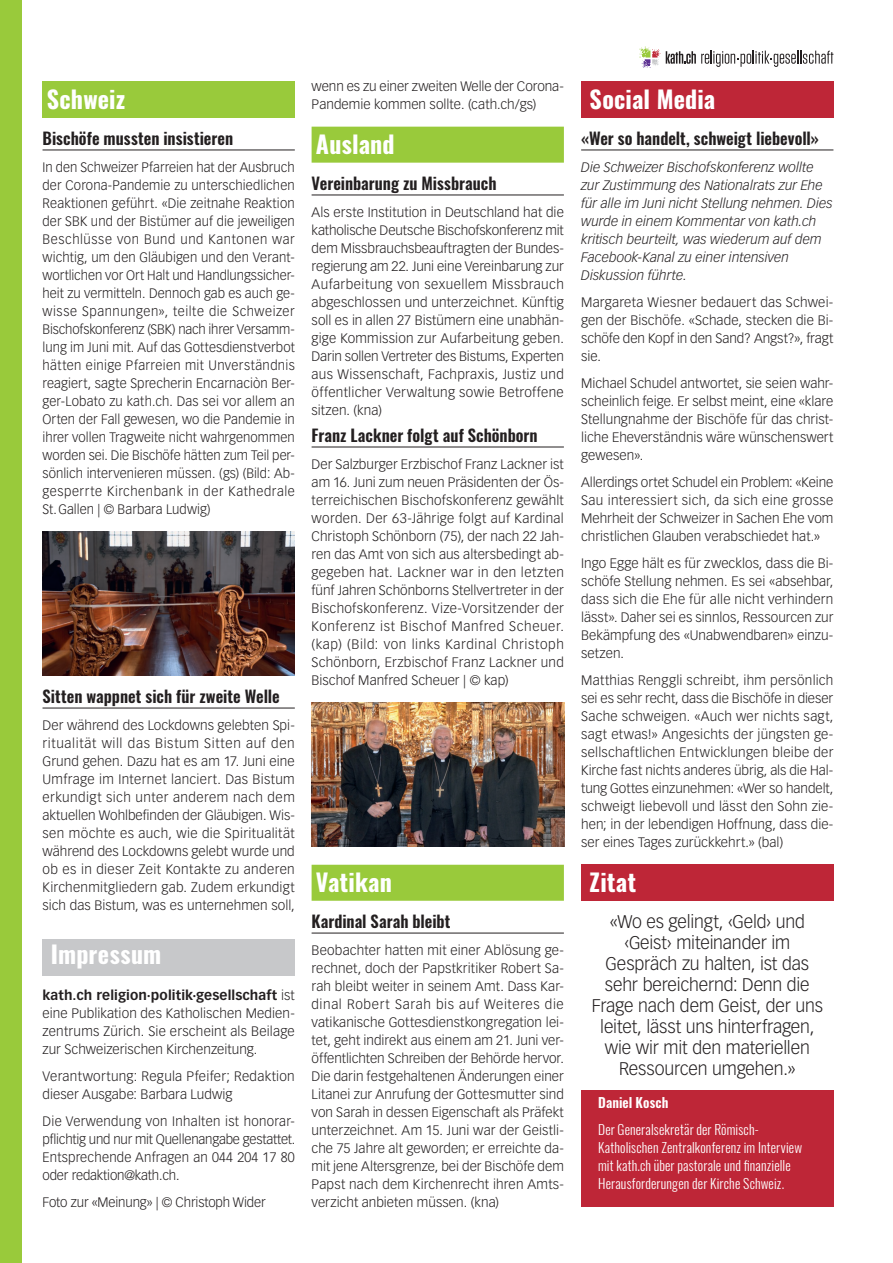
<style>
.page{position:relative;width:893px;height:1263px;background:#fff}
.page>*{position:absolute;margin:0;border:0;box-sizing:border-box;transform-origin:0 0}
.t1{font:700 24px "Oswald";letter-spacing:.005em;color:#fff}
.t2{font:300 18px/21px "Vectora LT Std";letter-spacing:-.01em;color:#231f20;text-align:center}
.t3{font:600 16.5px "Oswald";letter-spacing:-.005em;color:#231f20}
.t4{font:300 13.5px/18px "Vectora LT Std";letter-spacing:.005em;color:#231f20;text-align:justify}
.t5{font:italic 300 13.5px/18px "Vectora LT Std";letter-spacing:.005em;color:#231f20}
.t6{font:300 13.5px/18px "Oswald";letter-spacing:.01em;color:#fff}
.t7{font:600 13.5px "Oswald";letter-spacing:.005em;color:#fff}
.s1{font-weight:700}
</style>
<div class="page">
<svg style="left:640px;top:47px;width:20px;height:21px"></svg>
<svg style="left:666px;top:51px;width:167px;height:16px"></svg>
<div style="left:0;top:0;width:21px;height:1263px;background:#99ca3b"></div>
<div style="left:581px;top:82px;width:252px;height:36px;background:#be2637"></div>
<div style="left:581px;top:865px;width:252px;height:36px;background:#be2637"></div>
<div style="left:581px;top:1090px;width:252px;height:116px;background:#be2637"></div>
<div style="left:43px;top:82px;width:252px;height:36px;background:#99ca3b"></div>
<div style="left:42px;top:939px;width:253px;height:36px;background:#c7c8ca"></div>
<hr style="left:43px;top:150px;width:252px;height:1px;background:#231f20">
<hr style="left:43px;top:708px;width:252px;height:1px;background:#231f20">
<div style="left:312px;top:127px;width:252px;height:36px;background:#99ca3b"></div>
<hr style="left:312px;top:195px;width:252px;height:1px;background:#231f20">
<hr style="left:312px;top:447px;width:252px;height:1px;background:#231f20">
<div style="left:312px;top:865px;width:252px;height:36px;background:#99ca3b"></div>
<hr style="left:312px;top:933px;width:252px;height:1px;background:#231f20">
<hr style="left:581px;top:150px;width:252px;height:1px;background:#231f20">
<img style="left:42px;top:532px;width:253px;height:143px">
<img style="left:312px;top:703px;width:252px;height:143px">
<h1 class="t1" style="left:47px;top:86px;width:80px">Schweiz</h1>
<p class="t3" style="left:43px;top:129px;width:192px">Bischöfe mussten insistieren</p>
<p class="t4" style="left:43px;top:158px;width:254px">In den Schweizer Pfarreien hat der Ausbruch der Corona-Pandemie zu unterschiedlichen Reaktionen geführt. «Die zeitnahe Reaktion der SBK und der Bistümer auf die jeweiligen Beschlüsse von Bund und Kantonen war wichtig, um den Gläubigen und den Verant&shy;wortlichen vor Ort Halt und Handlungssicher&shy;heit zu vermitteln. Dennoch gab es auch ge&shy;wisse Spannungen», teilte die Schweizer Bischofskonferenz (SBK) nach ihrer Versamm&shy;lung im Juni mit. Auf das Gottesdienstverbot hätten einige Pfarreien mit Unverständnis reagiert, sagte Sprecherin Encarnaciòn Ber&shy;ger-Lobato zu kath.ch. Das sei vor allem an Orten der Fall gewesen, wo die Pandemie in ihrer vollen Tragweite nicht wahrgenommen worden sei. Die Bischöfe hätten zum Teil per&shy;sönlich intervenieren müssen. (gs) (Bild: Ab&shy;gesperrte Kirchenbank in der Kathedrale St.Gallen | © Barbara Ludwig)</p>
<p class="t3" style="left:43px;top:687px;width:239px">Sitten wappnet sich für zweite Welle</p>
<p class="t4" style="left:43px;top:716px;width:254px">Der während des Lockdowns gelebten Spi&shy;ritualität will das Bistum Sitten auf den Grund gehen. Dazu hat es am 17. Juni eine Umfrage im Internet lanciert. Das Bistum erkundigt sich unter anderem nach dem aktuellen Wohlbefinden der Gläubigen. Wis&shy;sen möchte es auch, wie die Spiritualität während des Lockdowns gelebt wurde und ob es in dieser Zeit Kontakte zu anderen Kirchenmitgliedern gab. Zudem erkundigt sich das Bistum, was es unternehmen soll,</p>
<h1 class="t1" style="left:51px;top:941px;width:112px">Impressum</h1>
<p class="t4" style="left:43px;top:986px;width:254px"><span class="s1">kath.ch religion·politik·gesellschaft</span> ist eine Publikation des Katholischen Medien&shy;zentrums Zürich. Sie erscheint als Beilage zur Schweizerischen Kirchenzeitung.</p>
<p class="t4" style="left:43px;top:1067px;width:254px">Verantwortung: Regula Pfeifer; Redaktion dieser Ausgabe: Barbara Ludwig</p>
<p class="t4" style="left:43px;top:1112px;width:254px">Die Verwendung von Inhalten ist honorar&shy;pflichtig und nur mit Quellenangabe gestattet.<br>Entsprechende Anfragen an 044 204 17 80 oder redaktion@kath.ch.</p>
<p class="t4" style="left:43px;top:1193px;width:225px">Foto zur «Meinung» | © Christoph Wider</p>
<p class="t4" style="left:312px;top:77px;width:254px">wenn es zu einer zweiten Welle der Corona-<br>Pandemie kommen sollte. (cath.ch/gs)</p>
<h1 class="t1" style="left:316px;top:131px;width:80px">Ausland</h1>
<p class="t3" style="left:312px;top:174px;width:186px">Vereinbarung zu Missbrauch</p>
<p class="t4" style="left:312px;top:203px;width:254px">Als erste Institution in Deutschland hat die katholische Deutsche Bischofskonferenz mit dem Missbrauchsbeauftragten der Bundes&shy;regierung am 22. Juni eine Vereinbarung zur Aufarbeitung von sexuellem Missbrauch abgeschlossen und unterzeichnet. Künftig soll es in allen 27 Bistümern eine unabhän&shy;gige Kommission zur Aufarbeitung geben.<br>Darin sollen Vertreter des Bistums, Experten aus Wissenschaft, Fachpraxis, Justiz und öffentlicher Verwaltung sowie Betroffene sitzen. (kna)</p>
<p class="t3" style="left:312px;top:426px;width:228px">Franz Lackner folgt auf Schönborn</p>
<p class="t4" style="left:312px;top:455px;width:254px">Der Salzburger Erzbischof Franz Lackner ist am 16. Juni zum neuen Präsidenten der Ös&shy;terreichischen Bischofskonferenz gewählt worden. Der 63-Jährige folgt auf Kardinal Christoph Schönborn (75), der nach 22 Jah&shy;ren das Amt von sich aus altersbedingt ab&shy;gegeben hat. Lackner war in den letzten fünf Jahren Schönborns Stellvertreter in der Bischofskonferenz. Vize-Vorsitzender der Konferenz ist Bischof Manfred Scheuer. (kap) (Bild: von links Kardinal Christoph Schönborn, Erzbischof Franz Lackner und Bischof Manfred Scheuer | © kap)</p>
<h1 class="t1" style="left:316px;top:869px;width:78px">Vatikan</h1>
<p class="t3" style="left:312px;top:912px;width:140px">Kardinal Sarah bleibt</p>
<p class="t4" style="left:312px;top:941px;width:254px">Beobachter hatten mit einer Ablösung ge&shy;rechnet, doch der Papstkritiker Robert Sa&shy;rah bleibt weiter in seinem Amt. Dass Kar&shy;dinal Robert Sarah bis auf Weiteres die vatikanische Gottesdienstkongregation lei&shy;tet, geht indirekt aus einem am 21. Juni ver&shy;öffentlichten Schreiben der Behörde hervor.<br>Die darin festgehaltenen Änderungen einer Litanei zur Anrufung der Gottesmutter sind von Sarah in dessen Eigenschaft als Präfekt unterzeichnet. Am 15. Juni war der Geistli&shy;che 75 Jahre alt geworden; er erreichte da&shy;mit jene Altersgrenze, bei der Bischöfe dem Papst nach dem Kirchenrecht ihren Amts&shy;verzicht anbieten müssen. (kna)</p>
<h1 class="t1" style="left:590px;top:86px;width:127px">Social Media</h1>
<p class="t3" style="left:581px;top:129px;width:239px">«Wer so handelt, schweigt liebevoll»</p>
<p class="t5" style="left:581px;top:158px;width:253px">Die Schweizer Bischofskonferenz wollte zur Zustimmung des Nationalrats zur Ehe für alle im Juni nicht Stellung nehmen. Dies wurde in einem Kommentar von kath.ch kritisch beurteilt, was wiederum auf dem Facebook-Kanal zu einer intensiven Diskussion führte.</p>
<p class="t4" style="left:581px;top:293px;width:254px">Margareta Wiesner bedauert das Schwei&shy;gen der Bischöfe. «Schade, stecken die Bi&shy;schöfe den Kopf in den Sand? Angst?», fragt sie.</p>
<p class="t4" style="left:581px;top:374px;width:254px">Michael Schudel antwortet, sie seien wahr&shy;scheinlich feige. Er selbst meint, eine «klare Stellungnahme der Bischöfe für das christ&shy;liche Eheverständnis wäre wünschenswert gewesen».</p>
<p class="t4" style="left:581px;top:473px;width:254px">Allerdings ortet Schudel ein Problem: «Keine Sau interessiert sich, da sich eine grosse Mehrheit der Schweizer in Sachen Ehe vom christlichen Glauben verabschiedet hat.»</p>
<p class="t4" style="left:581px;top:554px;width:254px">Ingo Egge hält es für zwecklos, dass die Bi&shy;schöfe Stellung nehmen. Es sei «absehbar, dass sich die Ehe für alle nicht verhindern lässt». Daher sei es sinnlos, Ressourcen zur Bekämpfung des «Unabwendbaren» einzu&shy;setzen.</p>
<p class="t4" style="left:581px;top:671px;width:254px">Matthias Renggli schreibt, ihm persönlich sei es sehr recht, dass die Bischöfe in dieser Sache schweigen. «Auch wer nichts sagt, sagt etwas!» Angesichts der jüngsten ge&shy;sellschaftlichen Entwicklungen bleibe der Kirche fast nichts anderes übrig, als die Hal&shy;tung Gottes einzunehmen: «Wer so handelt, schweigt liebevoll und lässt den Sohn zie&shy;hen; in der lebendigen Hoffnung, dass die&shy;ser eines Tages zurückkehrt.» (bal)</p>
<h1 class="t1" style="left:590px;top:869px;width:48px">Zitat</h1>
<h2 class="t2" style="left:592px;top:911px;width:233px">«Wo es gelingt, ‹Geld› und ‹Geist› miteinander im<br>Gespräch zu halten, ist das sehr bereichernd: Denn die<br>Frage nach dem Geist, der uns leitet, lässt uns hinterfragen, wie wir mit den materiellen<br>Ressourcen umgehen.»</h2>
<p class="t7" style="left:598px;top:1095px;width:72px">Daniel Kosch</p>
<p class="t6" style="left:598px;top:1119px;width:205px">Der Generalsekretär der Römisch-Katholischen Zentralkonferenz im Interview mit kath.ch über pastorale und finanzielle Herausforderungen der Kirche Schweiz.</p>
</div>
